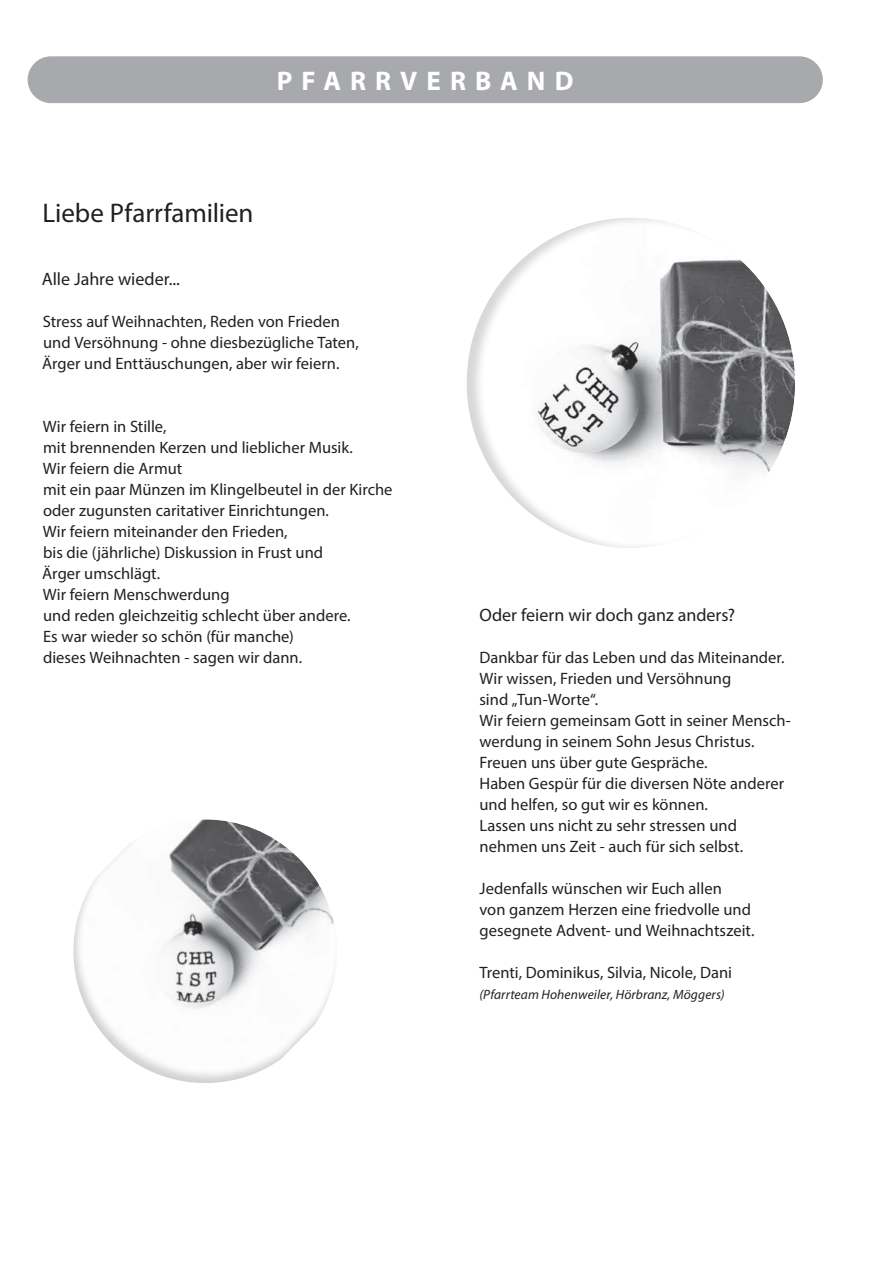
<style>
.page{position:relative;width:893px;height:1263px;background:#fff}
.page>*{position:absolute;margin:0;border:0;box-sizing:border-box;transform-origin:0 0}
.t1{font:27px "Myriad Pro";letter-spacing:-.005em;color:#231f20}
.t2{font:700 27px "Myriad Pro";letter-spacing:.33em;color:#fff}
.t3{font:18px "Myriad Pro";color:#231f20}
.t4{font:16.5px/21px "Myriad Pro";color:#231f20}
.t5{font:italic 13.5px "Myriad Pro";letter-spacing:.01em;color:#231f20}
</style>
<div class="page">
<div style="left:28px;top:56px;width:795px;height:47px;background:#a8a9ad;border-radius:23px"></div>
<svg style="left:73px;top:819px;width:263px;height:264px"></svg>
<div style="left:466px;top:215px;width:331px;height:333px;background:#231f20;opacity:.18"></div>
<h1 class="t2" style="left:277px;top:63px;width:298px">PFARRVERBAND</h1>
<h1 class="t1" style="left:43px;top:196px;width:212px">Liebe Pfarrfamilien</h1>
<p class="t3" style="left:42px;top:268px;width:140px">Alle Jahre wieder...</p>
<p class="t4" style="left:42px;top:311px;width:318px">Stress auf Weihnachten, Reden von Frieden und Versöhnung - ohne diesbezügliche Taten,<br>Ärger und Enttäuschungen, aber wir feiern.</p>
<p class="t4" style="left:42px;top:416px;width:352px">Wir feiern in Stille,<br>mit brennenden Kerzen und lieblicher Musik.<br>Wir feiern die Armut<br>mit ein paar Münzen im Klingelbeutel in der Kirche oder zugunsten caritativer Einrichtungen.<br>Wir feiern miteinander den Frieden,<br>bis die (jährliche) Diskussion in Frust und<br>Ärger umschlägt.<br>Wir feiern Menschwerdung<br>und reden gleichzeitig schlecht über andere.<br>Es war wieder so schön (für manche)<br>dieses Weihnachten - sagen wir dann.</p>
<p class="t3" style="left:479px;top:604px;width:257px">Oder feiern wir doch ganz anders?</p>
<p class="t4" style="left:479px;top:647px;width:313px">Dankbar für das Leben und das Miteinander.<br>Wir wissen, Frieden und Versöhnung<br>sind „Tun-Worte“.<br>Wir feiern gemeinsam Gott in seiner Mensch&shy;werdung in seinem Sohn Jesus Christus.<br>Freuen uns über gute Gespräche.<br>Haben Gespür für die diversen Nöte anderer und helfen, so gut wir es können.<br>Lassen uns nicht zu sehr stressen und nehmen uns Zeit - auch für sich selbst.</p>
<p class="t4" style="left:479px;top:878px;width:277px">Jedenfalls wünschen wir Euch allen<br>von ganzem Herzen eine friedvolle und gesegnete Advent- und Weihnachtszeit.</p>
<p class="t4" style="left:479px;top:962px;width:254px">Trenti, Dominikus, Silvia, Nicole, Dani</p>
<p class="t5" style="left:479px;top:986px;width:247px">(Pfarrteam Hohenweiler, Hörbranz, Möggers)</p>
</div>
